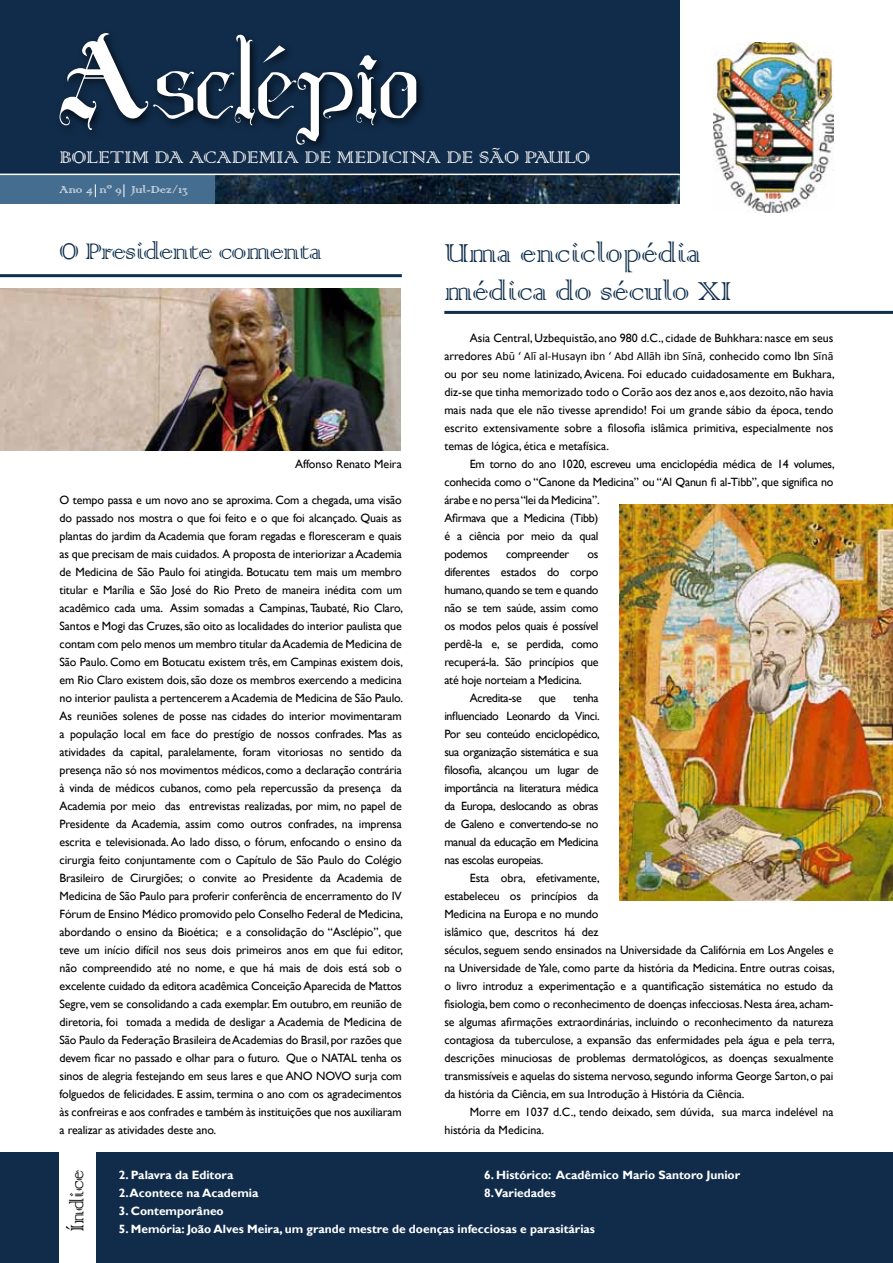
<style>
.page{position:relative;width:893px;height:1263px;background:#fff}
.page>*{position:absolute;margin:0;border:0;box-sizing:border-box;transform-origin:0 0}
.t1{font:34.5px/37.5px "Colonna";color:#0f2f4c}
.t2{font:30px "Colonna";letter-spacing:-.02em;color:#0f2f4c}
.t3{font:24px "Colonna";color:#000}
.t4{font:22.5px "Colonna";color:#fff}
.t5{font:13.5px "Colonna";color:#fff}
.t6{font:12px/18px "Gill Sans";letter-spacing:-.01em;color:#000;text-align:justify}
.t7{font:700 12px/18px "Gill Sans";color:#fff}
.t8{font:12px "Calibri";color:#000}
.t9{font:12px "Gill Sans";letter-spacing:-.03em;color:#000}
.s1{font-family:"Gill Sans"}
</style>
<div class="page">
<div style="left:0;top:0;width:679px;height:174px;background:#112c4a"></div>
<img style="left:214px;top:175px;width:465px;height:29px">
<div style="left:0;top:175px;width:214px;height:29px;background:#456d90"></div>
<div style="left:0;top:1152px;width:893px;height:111px;background:#112c4a"></div>
<div style="left:60px;top:1151px;width:36px;height:112px;background:#fff"></div>
<img style="left:713px;top:43px;width:121px;height:170px">
<svg style="left:60px;top:33px;width:356px;height:112px"></svg>
<hr style="left:0;top:274px;width:402px;height:3px;background:#0f2f4c">
<hr style="left:444px;top:311px;width:449px;height:3px;background:#0f2f4c">
<svg style="left:95px;top:184px;width:1px;height:13px"></svg>
<svg style="left:124px;top:184px;width:1px;height:13px"></svg>
<img style="left:0;top:288px;width:401px;height:162px">
<img style="left:619px;top:504px;width:274px;height:396px">
<h3 class="t4" style="left:60px;top:142px;width:532px">BOLETIM DA ACADEMIA DE MEDICINA DE SÃO PAULO</h3>
<p class="t5" style="left:60px;top:181px;width:130px">Ano 4 nº 9 Jul-Dez/13</p>
<h2 class="t2" style="left:60px;top:232px;width:264px">O Presidente comenta</h2>
<p class="t6" style="left:295px;top:455px;width:108px">Affonso Renato Meira</p>
<p class="t6" style="left:60px;top:491px;width:345px">O tempo passa e um novo ano se aproxima. Com a chegada, uma visão do passado nos mostra o que foi feito e o que foi alcançado. Quais as plantas do jardim da Academia que foram regadas e floresceram e quais as que precisam de mais cuidados. A proposta de interiorizar a Academia de Medicina de São Paulo foi atingida. Botucatu tem mais um membro titular e Marília e São José do Rio Preto de maneira inédita com um acadêmico cada uma. Assim somadas a Campinas, Taubaté, Rio Claro, Santos e Mogi das Cruzes, são oito as localidades do interior paulista que contam com pelo menos um membro titular da Academia de Medicina de São Paulo. Como em Botucatu existem três, em Campinas existem dois, em Rio Claro existem dois, são doze os membros exercendo a medicina no interior paulista a pertencerem a Academia de Medicina de São Paulo.<br>As reuniões solenes de posse nas cidades do interior movimentaram a população local em face do prestígio de nossos confrades. Mas as atividades da capital, paralelamente, foram vitoriosas no sentido da presença não só nos movimentos médicos, como a declaração contrária à vinda de médicos cubanos, como pela repercussão da presença da Academia por meio das entrevistas realizadas, por mim, no papel de Presidente da Academia, assim como outros confrades, na imprensa escrita e televisionada. Ao lado disso, o fórum, enfocando o ensino da cirurgia feito conjuntamente com o Capítulo de São Paulo do Colégio Brasileiro de Cirurgiões; o convite ao Presidente da Academia de Medicina de São Paulo para proferir conferência de encerramento do IV Fórum de Ensino Médico promovido pelo Conselho Federal de Medicina, abordando o ensino da Bioética; e a consolidação do “Asclépio”, que teve um início difícil nos seus dois primeiros anos em que fui editor, não compreendido até no nome, e que há mais de dois está sob o excelente cuidado da editora acadêmica Conceição Aparecida de Mattos Segre, vem se consolidando a cada exemplar. Em outubro, em reunião de diretoria, foi tomada a medida de desligar a Academia de Medicina de São Paulo da Federação Brasileira de Academias do Brasil, por razões que devem ficar no passado e olhar para o futuro. Que o NATAL tenha os sinos de alegria festejando em seus lares e que ANO NOVO surja com folguedos de felicidades. E assim, termina o ano com os agradecimentos às confreiras e aos confrades e também às instituições que nos auxiliaram a realizar as atividades deste ano.</p>
<h1 class="t1" style="left:444px;top:233px;width:289px">Uma enciclopédia médica do século XI</h1>
<p class="t6" style="left:470px;top:329px;width:365px">Asia Central, Uzbequistão, ano 980 d.C., cidade de Buhkhara: nasce em seus</p>
<p class="t8" style="left:444px;top:349px;width:391px"><span class="s1">arredores</span> Abū ‘ Alī al-Husayn ibn ‘ Abd Allāh ibn Sīnā, <span class="s1">conhecido como Ibn</span> Sīnā</p>
<p class="t6" style="left:444px;top:365px;width:392px">ou por seu nome latinizado, Avicena. Foi educado cuidadosamente em Bukhara, diz-se que tinha memorizado todo o Corão aos dez anos e, aos dezoito, não havia mais nada que ele não tivesse aprendido! Foi um grande sábio da época, tendo escrito extensivamente sobre a filosofia islâmica primitiva, especialmente nos temas de lógica, ética e metafísica.</p>
<p class="t6" style="left:444px;top:455px;width:392px;text-align:left;text-indent:26px">Em torno do ano 1020, escreveu uma enciclopédia médica de 14 volumes, conhecida como o “Canone da Medicina” ou “Al Qanun fi al-Tibb”, que significa no árabe e no persa “lei da Medicina”.<br>Afirmava que a Medicina (Tibb)<br>é a ciência por meio da qual<br>podemos</p>
<p class="t6" style="left:506px;top:545px;width:65px">compreender</p>
<p class="t6" style="left:587px;top:545px;width:13px">os</p>
<p class="t6" style="left:444px;top:563px;width:156px">diferentes estados do corpo</p>
<p class="t6" style="left:444px;top:581px;width:156px">humano, quando se tem e quando</p>
<p class="t6" style="left:444px;top:599px;width:156px">não se tem saúde, assim como</p>
<p class="t6" style="left:444px;top:617px;width:156px">os modos pelos quais é possível</p>
<p class="t6" style="left:444px;top:635px;width:156px">perdê-la e, se perdida, como</p>
<p class="t6" style="left:444px;top:653px;width:156px">recuperá-la. São princípios que</p>
<p class="t6" style="left:444px;top:671px;width:139px">até hoje norteiam a Medicina.</p>
<p class="t9" style="left:470px;top:691px;width:54px">Acredita-se</p>
<p class="t6" style="left:539px;top:689px;width:19px">que</p>
<p class="t6" style="left:444px;top:689px;width:157px;text-indent:129px">tenha influenciado Leonardo da Vinci.<br>Por seu conteúdo enciclopédico, sua organização sistemática e sua filosofia, alcançou um lugar de importância na literatura médica da Europa, deslocando as obras de Galeno e convertendo-se no manual da educação em Medicina nas escolas europeias.</p>
<p class="t6" style="left:444px;top:869px;width:392px;text-align:left;text-indent:26px">Esta obra, efetivamente,<br>estabeleceu os princípios da<br>Medicina na Europa e no mundo<br>islâmico que, descritos há dez<br>séculos, seguem sendo ensinados na Universidade da Califórnia em Los Angeles e na Universidade de Yale, como parte da história da Medicina. Entre outras coisas, o livro introduz a experimentação e a quantificação sistemática no estudo da fisiologia, bem como o reconhecimento de doenças infecciosas. Nesta área, acham&shy;se algumas afirmações extraordinárias, incluindo o reconhecimento da natureza contagiosa da tuberculose, a expansão das enfermidades pela água e pela terra, descrições minuciosas de problemas dermatológicos, as doenças sexualmente transmissíveis e aquelas do sistema nervoso, segundo informa George Sarton, o pai da história da Ciência, em sua Introdução à História da Ciência.</p>
<p class="t6" style="left:444px;top:1103px;width:391px;text-indent:26px">Morre em 1037 d.C., tendo deixado, sem dúvida, sua marca indelével na história da Medicina.</p>
<h3 class="t3" style="left:62px;top:1232px;width:65px;rotate:-90deg">Índice</h3>
<p class="t7" style="left:119px;top:1166px;width:116px">2. Palavra da Editora</p>
<p class="t7" style="left:119px;top:1184px;width:141px">2. Acontece na Academia</p>
<p class="t7" style="left:119px;top:1202px;width:106px">3. Contemporâneo</p>
<p class="t7" style="left:484px;top:1166px;width:257px">6. Histórico: Acadêmico Mario Santoro Junior<br>8.Variedades</p>
<p class="t7" style="left:119px;top:1220px;width:478px">5. Memória: João Alves Meira, um grande mestre de doenças infecciosas e parasitárias</p>
</div>
